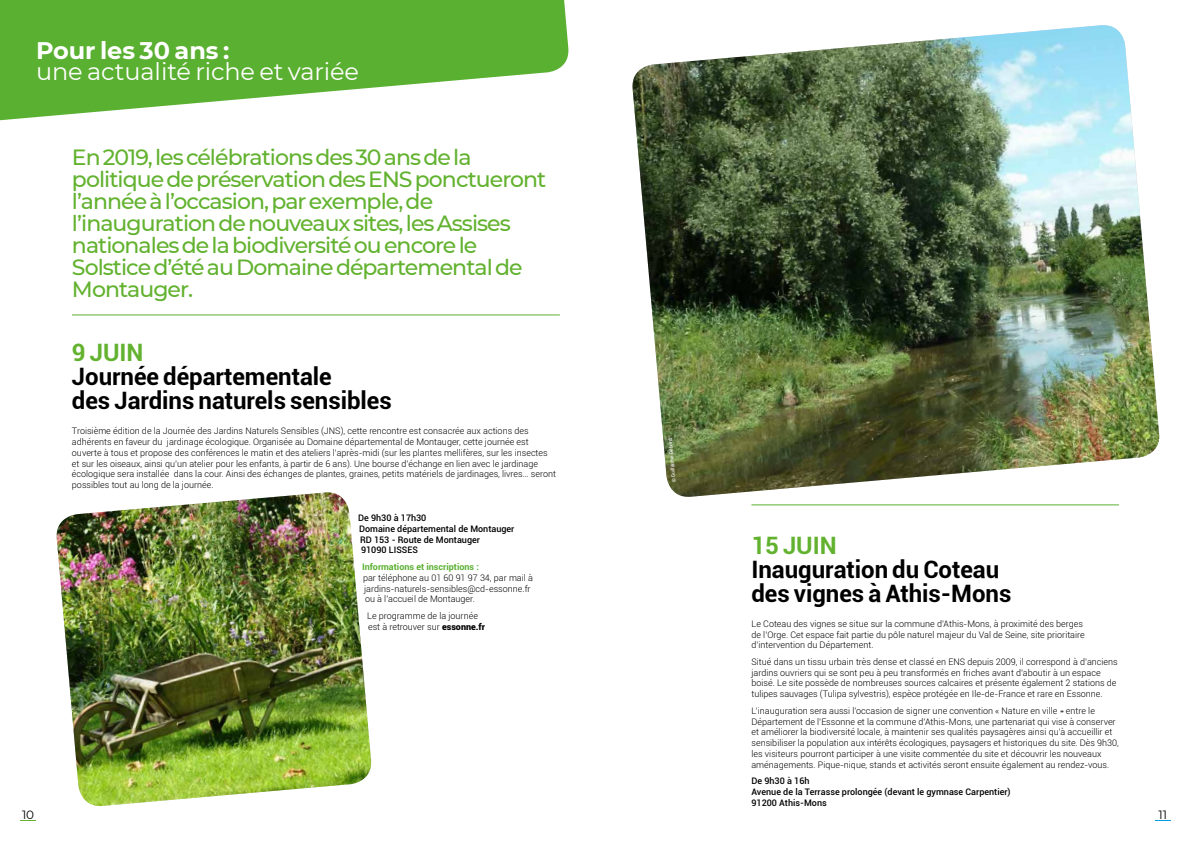
<style>
.page{position:relative;width:1191px;height:842px;background:#fff}
.page>*{position:absolute;margin:0;border:0;box-sizing:border-box;transform-origin:0 0}
.t1{font:700 24px/24px "Roboto";color:#000}
.t2{font:24px "Montserrat";letter-spacing:-.005em;color:#fff}
.t3{font:700 24px "Montserrat";letter-spacing:-.005em;color:#fff}
.t4{font:700 24px "Roboto";color:#62b22f}
.t5{font:500 22px/22px "Montserrat";letter-spacing:-.045em;color:#62b22f}
.t6{font:12px "Montserrat";color:#000}
.t7{font:300 9px/10.8px "Roboto";color:#000}
.t8{font:500 9px/10.8px "Roboto";color:#000}
.t9{font:700 9px "Roboto";color:#5ab031}
.t10{font:5px "Roboto";color:#fff}
.s1{font-weight:900}
</style>
<div class="page">
<svg style="left:20px;top:820px;width:16px;height:1px"></svg>
<svg style="left:1155px;top:820px;width:15px;height:1px"></svg>
<img style="left:632px;top:25px;width:527px;height:472px">
<svg style="left:0;top:0;width:569px;height:121px;fill:#5ab031"></svg>
<hr style="left:72px;top:314px;width:488px;height:1px;background:#5ab031">
<hr style="left:751px;top:504px;width:368px;height:1px;background:#5ab031">
<img style="left:56px;top:492px;width:316px;height:314px">
<h1 class="t3" style="left:36px;top:33px;width:195px">Pour les 30 ans :</h1>
<h1 class="t2" style="left:36px;top:55px;width:324px">une actualité riche et variée</h1>
<p class="t5" style="left:72px;top:145px;width:476px">En 2019, les célébrations des 30 ans de la politique de préservation des ENS ponctueront l’année à l’occasion, par exemple, de l’inauguration de nouveaux sites, les Assises nationales de la biodiversité ou encore le Solstice d’été au Domaine départemental de Montauger.</p>
<h1 class="t4" style="left:72px;top:336px;width:73px">9 JUIN</h1>
<h1 class="t1" style="left:72px;top:364px;width:321px">Journée départementale<br>des Jardins naturels sensibles</h1>
<p class="t7" style="left:72px;top:425px;width:485px">Troisième édition de la Journée des Jardins Naturels Sensibles (JNS), cette rencontre est consacrée aux actions des adhérents en faveur du jardinage écologique. Organisée au Domaine départemental de Montauger, cette journée est ouverte à tous et propose des conférences le matin et des ateliers l’après-midi (sur les plantes mellifères, sur les insectes et sur les oiseaux, ainsi qu’un atelier pour les enfants, à partir de 6 ans). Une bourse d’échange en lien avec le jardinage écologique sera installée dans la cour. Ainsi des échanges de plantes, graines, petits matériels de jardinages, livres… seront possibles tout au long de la journée.</p>
<p class="t8" style="left:358px;top:512px;width:158px">De 9h30 à 17h30<br>Domaine départemental de Montauger<br>RD 153 - Route de Montauger<br>91090 LISSES</p>
<p class="t9" style="left:362px;top:560px;width:118px">Informations et inscriptions :</p>
<p class="t7" style="left:363px;top:572px;width:171px">par téléphone au 01 60 91 97 34, par mail à jardins-naturels-sensibles@cd-essonne.fr ou à l’accueil de Montauger.</p>
<p class="t7" style="left:367px;top:610px;width:119px">Le programme de la journée est à retrouver sur <span class="s1">essonne.fr</span></p>
<p class="t10" style="left:670px;top:482px;width:45px;rotate:-95deg">© Guillaume Debord</p>
<h1 class="t4" style="left:751px;top:528px;width:87px">15 JUIN</h1>
<h1 class="t1" style="left:751px;top:556px;width:261px">Inauguration du Coteau des vignes à Athis-Mons</h1>
<p class="t7" style="left:751px;top:618px;width:335px">Le Coteau des vignes se situe sur la commune d’Athis-Mons, à proximité des berges de l’Orge. Cet espace fait partie du pôle naturel majeur du Val de Seine, site prioritaire d’intervention du Département.</p>
<p class="t7" style="left:751px;top:656px;width:368px">Situé dans un tissu urbain très dense et classé en ENS depuis 2009, il correspond à d’anciens jardins ouvriers qui se sont peu à peu transformés en friches avant d’aboutir à un espace boisé. Le site possède de nombreuses sources calcaires et présente également 2 stations de tulipes sauvages (Tulipa sylvestris), espèce protégée en Ile-de-France et rare en Essonne.</p>
<p class="t7" style="left:751px;top:705px;width:369px">L’inauguration sera aussi l’occasion de signer une convention « Nature en ville » entre le Département de l’Essonne et la commune d’Athis-Mons, une partenariat qui vise à conserver et améliorer la biodiversité locale, à maintenir ses qualités paysagères ainsi qu’à accueillir et sensibiliser la population aux intérêts écologiques, paysagers et historiques du site. Dès 9h30, les visiteurs pourront participer à une visite commentée du site et découvrir les nouveaux aménagements. Pique-nique, stands et activités seront ensuite également au rendez-vous.</p>
<p class="t8" style="left:751px;top:775px;width:261px">De 9h30 à 16h<br>Avenue de la Terrasse prolongée (devant le gymnase Carpentier)<br>91200 Athis-Mons</p>
<h3 class="t6" style="left:22px;top:806px;width:14px">10</h3>
<h3 class="t6" style="left:1158px;top:806px;width:10px">11</h3>
</div>
